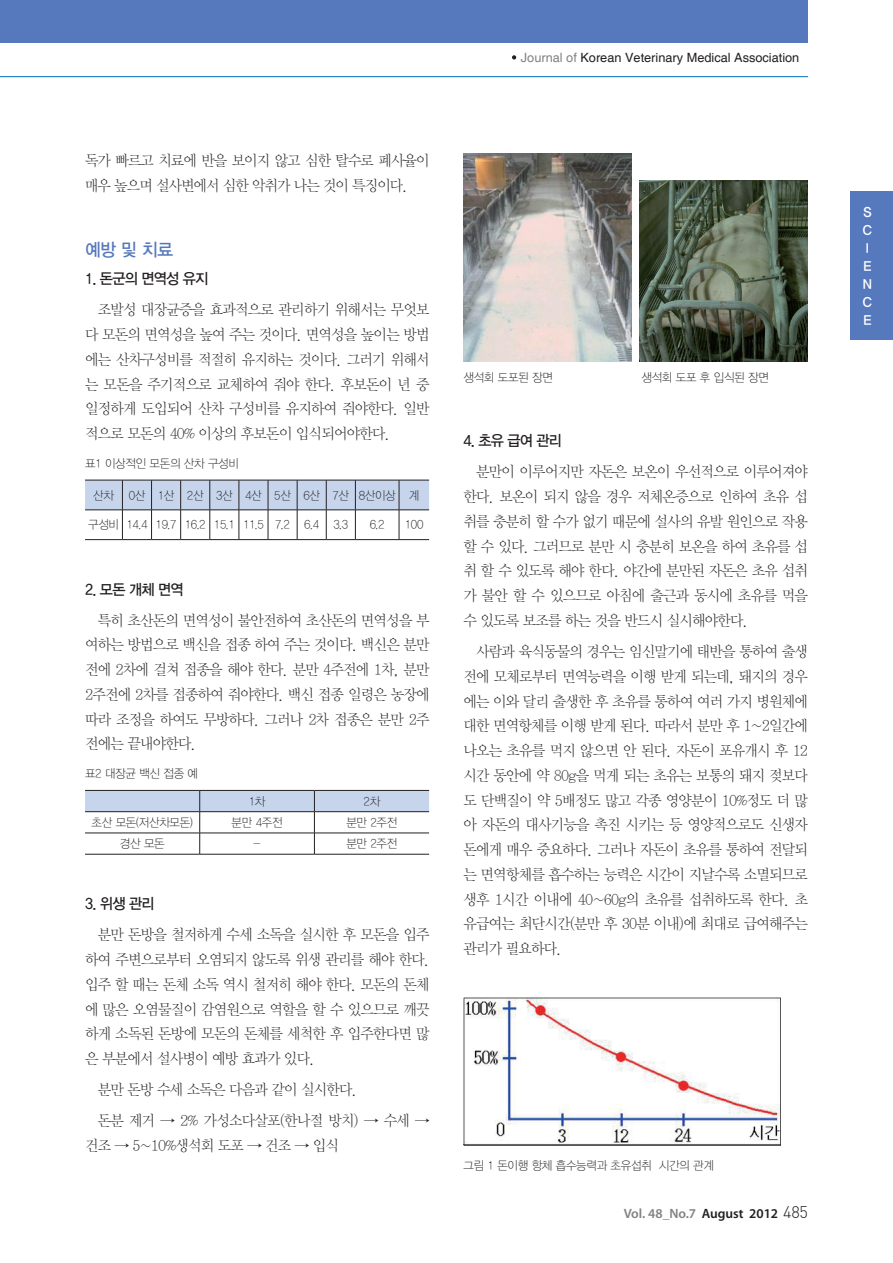
<style>
.page{position:relative;width:893px;height:1263px;background:#fff}
.page>*{position:absolute;margin:0;border:0;box-sizing:border-box;transform-origin:0 0}
.t1{font:18px "YDIYGO330";color:#5679bd;scale:.95 1}
.t2{font:15px/24.8px "YDIY Mj O310";letter-spacing:-.05em;color:#231f20;text-align:justify;scale:.95 1}
.t3{font:15px "YDIYGO330";letter-spacing:-.05em;color:#231f20;scale:.95 1}
.t4{font:600 13.5px "Myriad Pro";color:#808285}
.t5{font:13.5px "YDIYGO340";color:#fff}
.t6{font:12.75px "Helvetica";color:#231f20}
.t7{font:12px "YDIYGO310";letter-spacing:-.025em;color:#231f20;scale:.95 1}
.s1{color:#808285}
.s2{color:#231f20}
.s3{font-family:"Dinlig";font-weight:400;font-size:16.5px;color:#231f20}
</style>
<div class="page">
<svg style="left:512px;top:55px;width:4px;height:5px"></svg>
<div style="left:0;top:0;width:808px;height:43px;background:#5679bd"></div>
<hr style="left:0;top:76px;width:808px;height:1px;background:#006fba">
<div style="left:850px;top:191px;width:43px;height:149px;background:#5679bd"></div>
<svg style="left:85px;top:480px;width:344px;height:60px"></svg>
<hr style="left:355px;top:539px;width:44px;height:1px;background:#231f20">
<hr style="left:399px;top:539px;width:30px;height:1px;background:#231f20">
<hr style="left:85px;top:854px;width:115px;height:1px;background:#231f20">
<svg style="left:85px;top:790px;width:344px;height:64px"></svg>
<hr style="left:200px;top:854px;width:114px;height:1px;background:#231f20">
<hr style="left:314px;top:854px;width:115px;height:1px;background:#231f20">
<img style="left:463px;top:153px;width:168px;height:208px">
<img style="left:640px;top:181px;width:168px;height:180px">
<img style="left:463px;top:997px;width:317px;height:149px">
<p class="t6" style="left:521px;top:50px;width:280px"><span class="s1">Journal of</span> Korean Veterinary Medical Association</p>
<p class="t2" style="left:85px;top:149px;width:364px">독가 빠르고 치료에 반을 보이지 않고 심한 탈수로 폐사율이 매우 높으며 설사변에서 심한 악취가 나는 것이 특징이다.</p>
<p class="t1" style="left:85px;top:239px;width:94px">예방 및 치료</p>
<p class="t3" style="left:85px;top:270px;width:131px">1. 돈군의 면역성 유지</p>
<p class="t2" style="left:85px;top:298px;width:364px;text-indent:13px">조발성 대장균증을 효과적으로 관리하기 위해서는 무엇보 다 모돈의 면역성을 높여 주는 것이다. 면역성을 높이는 방법 에는 산차구성비를 적절히 유지하는 것이다. 그러기 위해서 는 모돈을 주기적으로 교체하여 줘야 한다. 후보돈이 년 중 일정하게 도입되어 산차 구성비를 유지하여 줘야한다. 일반 적으로 모돈의 40% 이상의 후보돈이 입식되어야한다.</p>
<p class="t7" style="left:85px;top:457px;width:163px">표1 이상적인 모돈의 산차 구성비</p>
<p class="t7" style="left:93px;top:488px;width:23px">산차</p>
<p class="t7" style="left:129px;top:488px;width:19px">0산</p>
<p class="t7" style="left:158px;top:488px;width:19px">1산</p>
<p class="t7" style="left:187px;top:488px;width:19px">2산</p>
<p class="t7" style="left:216px;top:488px;width:19px">3산</p>
<p class="t7" style="left:245px;top:488px;width:19px">4산</p>
<p class="t7" style="left:274px;top:488px;width:19px">5산</p>
<p class="t7" style="left:303px;top:488px;width:19px">6산</p>
<p class="t7" style="left:333px;top:488px;width:19px">7산</p>
<p class="t7" style="left:359px;top:488px;width:40px">8산이상</p>
<p class="t7" style="left:409px;top:488px;width:13px">계</p>
<p class="t7" style="left:88px;top:518px;width:34px">구성비</p>
<p class="t7" style="left:127px;top:518px;width:24px">14.4</p>
<p class="t7" style="left:156px;top:518px;width:24px">19.7</p>
<p class="t7" style="left:185px;top:518px;width:24px">16.2</p>
<p class="t7" style="left:214px;top:518px;width:24px">15.1</p>
<p class="t7" style="left:243px;top:518px;width:24px">11.5</p>
<p class="t7" style="left:275px;top:518px;width:17px">7.2</p>
<p class="t7" style="left:304px;top:518px;width:17px">6.4</p>
<p class="t7" style="left:333px;top:518px;width:17px">3.3</p>
<p class="t7" style="left:370px;top:518px;width:17px">6.2</p>
<p class="t7" style="left:405px;top:518px;width:21px">100</p>
<p class="t3" style="left:85px;top:581px;width:105px">2. 모돈 개체 면역</p>
<p class="t2" style="left:85px;top:608px;width:364px;text-indent:13px">특히 초산돈의 면역성이 불안전하여 초산돈의 면역성을 부 여하는 방법으로 백신을 접종 하여 주는 것이다. 백신은 분만 전에 2차에 걸쳐 접종을 해야 한다. 분만 4주전에 1차, 분만 2주전에 2차를 접종하여 줘야한다. 백신 접종 일령은 농장에 따라 조정을 하여도 무방하다. 그러나 2차 접종은 분만 2주 전에는 끝내야한다.</p>
<p class="t7" style="left:85px;top:767px;width:121px">표2 대장균 백신 접종 예</p>
<p class="t7" style="left:249px;top:794px;width:19px">1차</p>
<p class="t7" style="left:364px;top:794px;width:19px">2차</p>
<p class="t7" style="left:92px;top:816px;width:108px">초산 모돈(저산차모돈)</p>
<p class="t7" style="left:232px;top:816px;width:55px">분만 4주전</p>
<p class="t7" style="left:346px;top:816px;width:55px">분만 2주전</p>
<p class="t7" style="left:120px;top:837px;width:49px">경산 모돈</p>
<p class="t7" style="left:254px;top:837px;width:9px">-</p>
<p class="t7" style="left:346px;top:837px;width:55px">분만 2주전</p>
<p class="t3" style="left:85px;top:895px;width:75px">3. 위생 관리</p>
<p class="t2" style="left:85px;top:923px;width:364px;text-indent:13px">분만 돈방을 철저하게 수세 소독을 실시한 후 모돈을 입주 하여 주변으로부터 오염되지 않도록 위생 관리를 해야 한다. 입주 할 때는 돈체 소독 역시 철저히 해야 한다. 모돈의 돈체 에 많은 오염물질이 감염원으로 역할을 할 수 있으므로 깨끗 하게 소독된 돈방에 모돈의 돈체를 세척한 후 입주한다면 많 은 부분에서 설사병이 예방 효과가 있다.</p>
<p class="t2" style="left:98px;top:1078px;width:274px">분만 돈방 수세 소독은 다음과 같이 실시한다.</p>
<p class="t2" style="left:85px;top:1109px;width:364px;text-indent:13px">돈분 제거 → 2% 가성소다살포(한나절 방치) → 수세 → 건조 → 5~10%생석회 도포 → 건조 → 입식</p>
<p class="t7" style="left:463px;top:370px;width:96px">생석회 도포된 장면</p>
<p class="t7" style="left:641px;top:370px;width:136px">생석회 도포 후 입식된 장면</p>
<p class="t3" style="left:463px;top:432px;width:105px">4. 초유 급여 관리</p>
<p class="t2" style="left:463px;top:460px;width:364px;text-indent:13px">분만이 이루어지만 자돈은 보온이 우선적으로 이루어져야 한다. 보온이 되지 않을 경우 저체온증으로 인하여 초유 섭 취를 충분히 할 수가 없기 때문에 설사의 유발 원인으로 작용 할 수 있다. 그러므로 분만 시 충분히 보온을 하여 초유를 섭 취 할 수 있도록 해야 한다. 야간에 분만된 자돈은 초유 섭취 가 불안 할 수 있으므로 아침에 출근과 동시에 초유를 먹을 수 있도록 보조를 하는 것을 반드시 실시해야한다.</p>
<p class="t2" style="left:463px;top:640px;width:364px;text-indent:13px">사람과 육식동물의 경우는 임신말기에 태반을 통하여 출생 전에 모체로부터 면역능력을 이행 받게 되는데, 돼지의 경우 에는 이와 달리 출생한 후 초유를 통하여 여러 가지 병원체에 대한 면역항체를 이행 받게 된다. 따라서 분만 후 1~2일간에 나오는 초유를 먹지 않으면 안 된다. 자돈이 포유개시 후 12 시간 동안에 약 80g을 먹게 되는 초유는 보통의 돼지 젖보다 도 단백질이 약 5배정도 많고 각종 영양분이 10%정도 더 많 아 자돈의 대사기능을 촉진 시키는 등 영양적으로도 신생자 돈에게 매우 중요하다. 그러나 자돈이 초유를 통하여 전달되 는 면역항체를 흡수하는 능력은 시간이 지날수록 소멸되므로 생후 1시간 이내에 40~60g의 초유를 섭취하도록 한다. 초 유급여는 최단시간(분만 후 30분 이내)에 최대로 급여해주는 관리가 필요하다.</p>
<p class="t7" style="left:463px;top:1158px;width:265px">그림 1 돈이행 항체 흡수능력과 초유섭취 시간의 관계</p>
<p class="t4" style="left:624px;top:1205px;width:186px">Vol. 48_No.7 <span class="s2">August 2012</span> <span class="s3">485</span></p>
<p class="t5" style="left:863px;top:204px;width:10px">S</p>
<p class="t5" style="left:863px;top:222px;width:11px">C</p>
<p class="t5" style="left:866px;top:240px;width:5px">I</p>
<p class="t5" style="left:863px;top:258px;width:10px">E</p>
<p class="t5" style="left:863px;top:276px;width:11px">N</p>
<p class="t5" style="left:863px;top:294px;width:11px">C</p>
<p class="t5" style="left:863px;top:312px;width:10px">E</p>
</div>
